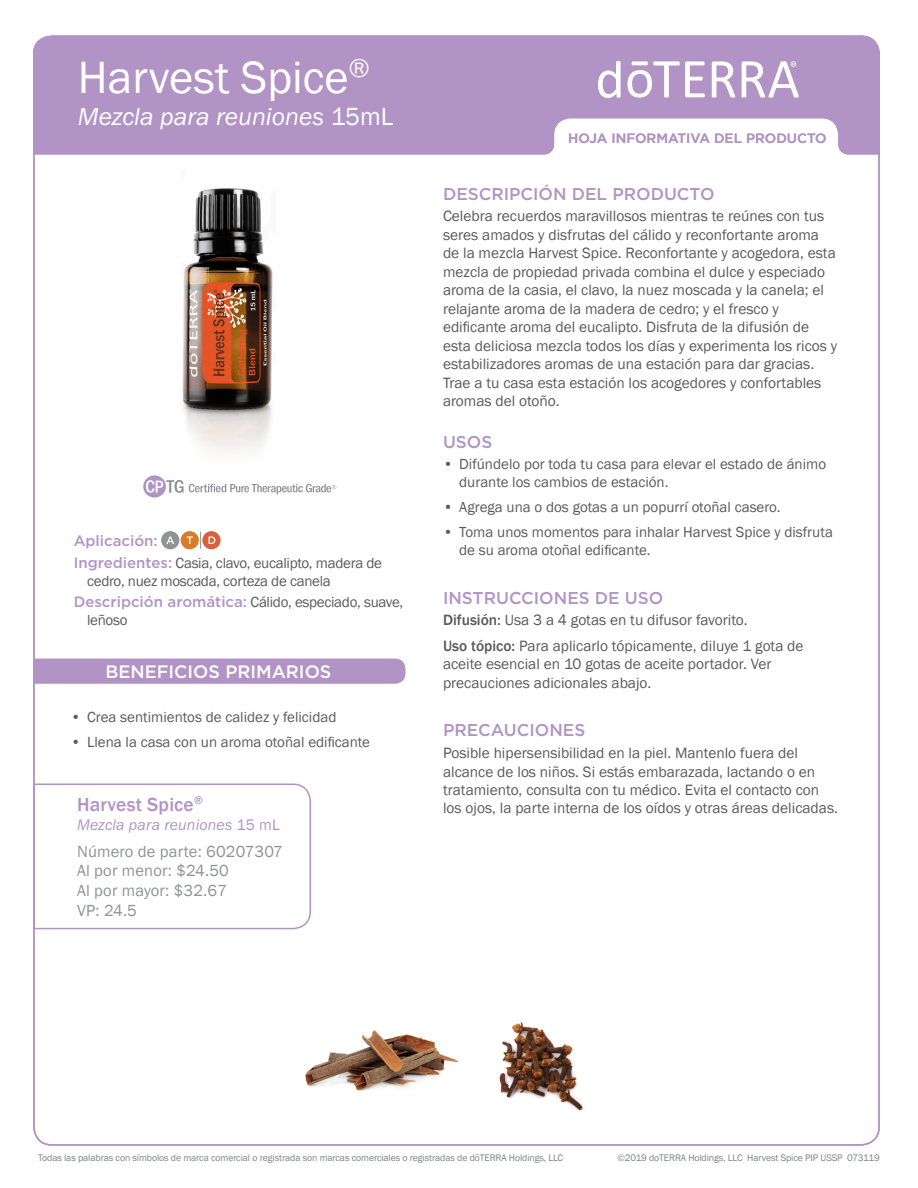
<style>
.page{position:relative;width:918px;height:1188px;background:#fff}
.page>*{position:absolute;margin:0;border:0;box-sizing:border-box;transform-origin:0 0}
.Main_H1_SP{font:46.5px "Franklin Gothic";color:#fff}
.Main_H2_SP{font:25.5px "Franklin Gothic URW Boo Ita";color:#fff}
.Tag_H1_SP{font:500 19.5px "Franklin Gothic";letter-spacing:.01em;color:#b194c5}
.t1{font:500 18px "Gotham";color:#fff}
.Purple_Headers_SP{font:500 17.1px "Gotham";color:#b194c5}
.Tag_details_SP{font:16.5px "Franklin Gothic";letter-spacing:.01em;color:#919295}
.Tag_H2_SP{font:15.75px "Franklin Gothic URW Boo Ita";letter-spacing:.01em;color:#b194c5}
.Body_SP{font:15.3px/18.5px "Franklin Gothic";color:#5a5a5d}
.Directions_Bold_Attr{font:15.3px/18.5px "Franklin Gothic";color:#5a5a5d}
.Oil_Attribute_Panel{font:15px/18px "Franklin Gothic";color:#5a5a5d}
.Oil_Attribute_Panel-2{font:15px/18px "Franklin Gothic";letter-spacing:-.02em;color:#5a5a5d}
.Oil_Attribute_Panel-3{font:500 15px "Gotham";color:#b194c5}
.t2{font:500 13.5px "Gotham";color:#b194c5}
.t3{font:9.75px "Franklin Gothic";letter-spacing:-.01em;color:#808285}
.s1{font-family:"Franklin Gothic"}
.s2{font-family:"Gotham";font-weight:500;color:#b194c5}
.s3{font-weight:500}
</style>
<div class="page">
<img style="left:182px;top:188px;width:91px;height:266px">
<svg style="left:143px;top:475px;width:193px;height:23px"></svg>
<svg style="left:33px;top:36px;width:847px;height:118px;background:#b99fcb"></svg>
<svg style="left:712px;top:61px;width:23px;height:37px"></svg>
<svg style="left:627px;top:61px;width:78px;height:37px"></svg>
<svg style="left:598px;top:61px;width:23px;height:37px"></svg>
<svg style="left:742px;top:61px;width:57px;height:37px"></svg>
<svg style="left:200px;top:532px;width:1px;height:17px"></svg>
<div style="left:161px;top:531px;width:18px;height:18px;background:#919295;border-radius:50%"></div>
<svg style="left:166px;top:536px;width:8px;height:8px"></svg>
<div style="left:181px;top:531px;width:18px;height:18px;background:#d77c29;border-radius:50%"></div>
<svg style="left:187px;top:536px;width:6px;height:8px"></svg>
<svg style="left:202px;top:531px;width:19px;height:18px"></svg>
<svg style="left:209px;top:536px;width:6px;height:8px"></svg>
<div style="left:33px;top:659px;width:373px;height:25px;background:#b194c5"></div>
<svg style="left:33px;top:783px;width:278px;height:147px"></svg>
<img style="left:305px;top:1030px;width:154px;height:61px">
<img style="left:499px;top:1022px;width:85px;height:89px">
<p class="Main_H1_SP" style="left:78px;top:49px;width:293px">Harvest Spice<sup>®</sup></p>
<p class="Main_H2_SP" style="left:78px;top:101px;width:317px">Mezcla para reuniones <span class="s1">15mL</span></p>
<p class="Oil_Attribute_Panel-3" style="left:74px;top:531px;width:86px">Aplicación:</p>
<p class="Oil_Attribute_Panel-2" style="left:87px;top:554px;width:296px;text-indent:-14px"><span class="s2">Ingredientes:</span> Casia, clavo, eucalipto, madera de cedro, nuez moscada, corteza de canela</p>
<p class="Oil_Attribute_Panel-2" style="left:87px;top:593px;width:318px;text-indent:-14px"><span class="s2">Descripción aromática:</span> Cálido, especiado, suave, leñoso</p>
<p class="t1" style="left:105px;top:660px;width:228px">BENEFICIOS PRIMARIOS</p>
<p class="Oil_Attribute_Panel" style="left:71px;top:708px;width:267px">• Crea sentimientos de calidez y felicidad</p>
<p class="Oil_Attribute_Panel" style="left:71px;top:733px;width:301px">• Llena la casa con un aroma otoñal edificante</p>
<p class="Tag_H1_SP" style="left:77px;top:792px;width:127px">Harvest Spice<sup>®</sup></p>
<p class="Tag_H2_SP" style="left:77px;top:815px;width:204px">Mezcla para reuniones <span class="s1">15 mL</span></p>
<p class="Tag_details_SP" style="left:77px;top:841px;width:207px">Número de parte: 60207307</p>
<p class="Tag_details_SP" style="left:77px;top:861px;width:153px">Al por menor: $24.50</p>
<p class="Tag_details_SP" style="left:77px;top:880px;width:152px">Al por mayor: $32.67</p>
<p class="Tag_details_SP" style="left:77px;top:900px;width:61px">VP: 24.5</p>
<p class="t2" style="left:568px;top:130px;width:260px">HOJA INFORMATIVA DEL PRODUCTO</p>
<p class="Purple_Headers_SP" style="left:443px;top:182px;width:273px">DESCRIPCIÓN DEL PRODUCTO</p>
<p class="Body_SP" style="left:443px;top:207px;width:396px">Celebra recuerdos maravillosos mientras te reúnes con tus seres amados y disfrutas del cálido y reconfortante aroma de la mezcla Harvest Spice. Reconfortante y acogedora, esta mezcla de propiedad privada combina el dulce y especiado aroma de la casia, el clavo, la nuez moscada y la canela; el relajante aroma de la madera de cedro; y el fresco y edificante aroma del eucalipto. Disfruta de la difusión de esta deliciosa mezcla todos los días y experimenta los ricos y estabilizadores aromas de una estación para dar gracias.<br>Trae a tu casa esta estación los acogedores y confortables aromas del otoño.</p>
<p class="Purple_Headers_SP" style="left:443px;top:431px;width:51px">USOS</p>
<p class="Oil_Attribute_Panel" style="left:459px;top:456px;width:369px;text-indent:-16px">• Difúndelo por toda tu casa para elevar el estado de ánimo durante los cambios de estación.</p>
<p class="Oil_Attribute_Panel" style="left:443px;top:498px;width:339px">• Agrega una o dos gotas a un popurrí otoñal casero.</p>
<p class="Oil_Attribute_Panel" style="left:459px;top:523px;width:375px;text-indent:-16px">• Toma unos momentos para inhalar Harvest Spice y disfruta de su aroma otoñal edificante.</p>
<p class="Purple_Headers_SP" style="left:443px;top:586px;width:222px">INSTRUCCIONES DE USO</p>
<p class="Directions_Bold_Attr" style="left:443px;top:611px;width:306px"><span class="s3">Difusión:</span> Usa 3 a 4 gotas en tu difusor favorito.</p>
<p class="Directions_Bold_Attr" style="left:443px;top:637px;width:362px"><span class="s3">Uso tópico:</span> Para aplicarlo tópicamente, diluye 1 gota de aceite esencial en 10 gotas de aceite portador. Ver precauciones adicionales abajo.</p>
<p class="Purple_Headers_SP" style="left:443px;top:719px;width:144px">PRECAUCIONES</p>
<p class="Body_SP" style="left:443px;top:744px;width:397px">Posible hipersensibilidad en la piel. Mantenlo fuera del alcance de los niños. Si estás embarazada, lactando o en tratamiento, consulta con tu médico. Evita el contacto con los ojos, la parte interna de los oídos y otras áreas delicadas.</p>
<p class="t3" style="left:38px;top:1152px;width:527px">Todas las palabras con símbolos de marca comercial o registrada son marcas comerciales o registradas de dōTERRA Holdings, LLC</p>
<p class="t3" style="left:617px;top:1152px;width:264px">©2019 doTERRA Holdings, LLC Harvest Spice PIP USSP 073119</p>
</div>
